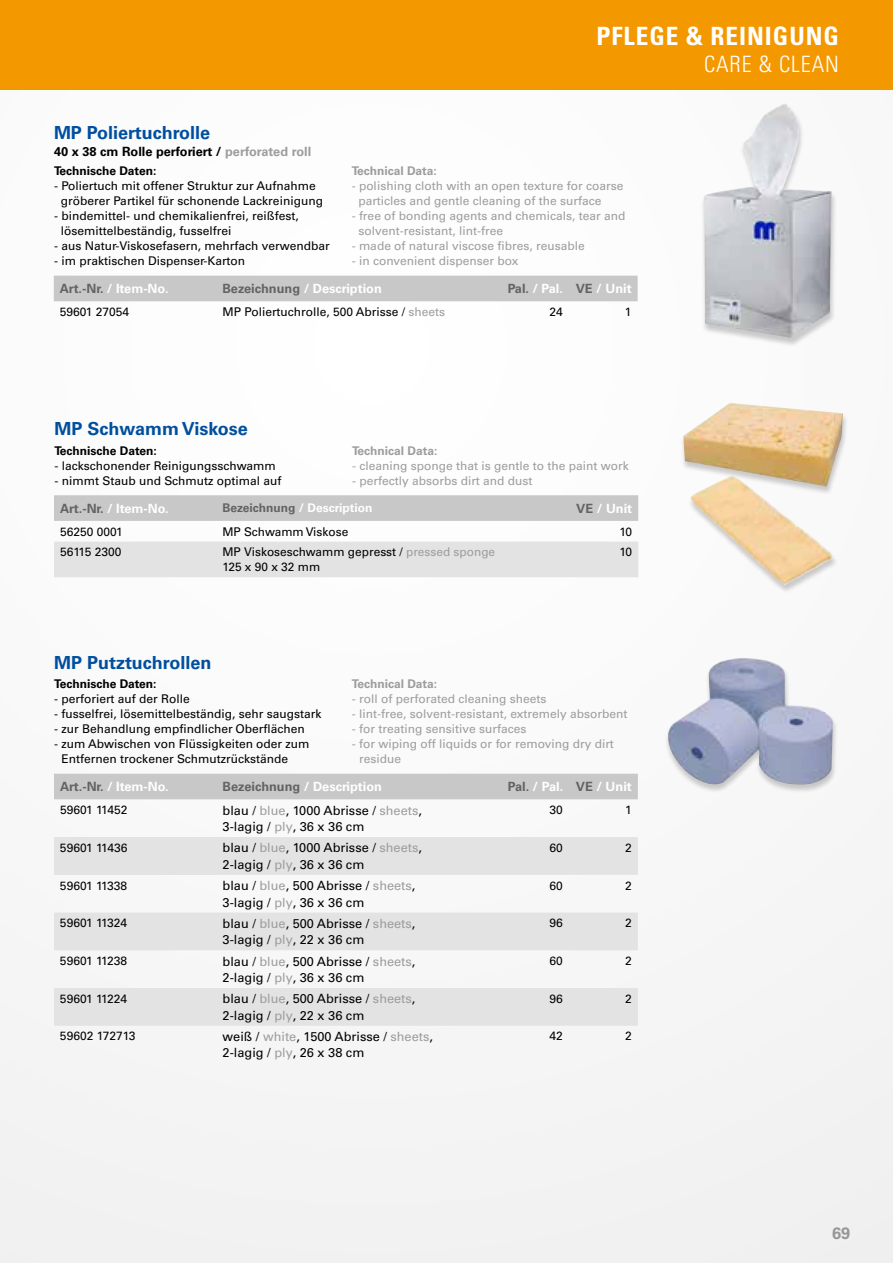
<style>
.page{position:relative;width:893px;height:1263px;background:#fafafa}
.page>*{position:absolute;margin:0;border:0;box-sizing:border-box;transform-origin:0 0}
.t1{font:25.2px "Univers LTCYR 67 Bold Cond";letter-spacing:.04em;color:#fff}
.t2{font:22.5px "Univers LTCYR 47 Light Cond";letter-spacing:.04em;color:#fff}
.t3{font:700 18px "Univers LT Pro 65";color:#004f9f}
.t4{font:700 16.5px "Univers LT Pro 65";color:#97989a}
.t5{font:12.75px/16.5px "Univers LT Pro 55 Roman";color:#000}
.t6{font:700 12.75px "Univers LT Pro 65";color:#fff}
.t7{font:700 12.75px "Univers LT Pro 65";color:#000}
.t8{font:12px/15px "Univers LT Pro 55 Roman";color:#000}
.t9{font:12px/15px "Univers LT Pro 55 Roman";color:#9d9d9c}
.t10{font:700 12px "Univers LT Pro 65";color:#000}
.t11{font:700 12px "Univers LT Pro 65";color:#9d9d9c}
.t12{font:700 12px "Univers LT Pro 65";color:#fff}
.s1{color:#9d9d9c}
.s2{color:#646363}
</style>
<div class="page">
<div style="left:0;top:0;width:893px;height:89px;background:#f49800"></div>
<div style="left:54px;top:774px;width:584px;height:25px;background:#c9c8c9"></div>
<svg style="left:54px;top:837px;width:584px;height:189px;fill:#e3e3e3"></svg>
<div style="left:54px;top:276px;width:584px;height:25px;background:#c9c8c9"></div>
<div style="left:700px;top:103px;width:137px;height:244px;background:#000;opacity:.2"></div>
<img style="left:704px;top:103px;width:128px;height:235px">
<div style="left:54px;top:495px;width:584px;height:26px;background:#c9c8c9"></div>
<div style="left:54px;top:542px;width:584px;height:35px;background:#e3e3e3"></div>
<div style="left:680px;top:403px;width:169px;height:92px;background:#000;opacity:.2"></div>
<img style="left:683px;top:403px;width:160px;height:84px">
<div style="left:687px;top:475px;width:151px;height:118px;background:#f9f9f9"></div>
<img style="left:690px;top:476px;width:143px;height:109px">
<div style="left:664px;top:657px;width:175px;height:136px;background:#000;opacity:.2"></div>
<img style="left:665px;top:658px;width:168px;height:130px">
<h3 class="t3" style="left:54px;top:122px;width:158px">MP Poliertuchrolle</h3>
<p class="t7" style="left:54px;top:144px;width:259px">40 x 38 cm Rolle perforiert / <span class="s1">perforated roll</span></p>
<p class="t10" style="left:54px;top:164px;width:104px">Technische Daten:</p>
<p class="t8" style="left:54px;top:178px;width:270px;text-align:center">- Poliertuch mit offener Struktur zur Aufnahme gröberer Partikel für schonende Lackreinigung</p>
<p class="t8" style="left:61px;top:208px;width:240px;text-indent:-7px">- bindemittel- und chemikalienfrei, reißfest, lösemittelbeständig, fusselfrei</p>
<p class="t8" style="left:54px;top:238px;width:277px">- aus Natur-Viskosefasern, mehrfach verwendbar</p>
<p class="t8" style="left:54px;top:253px;width:193px">- im praktischen Dispenser-Karton</p>
<h1 class="t1" style="left:596px;top:21px;width:244px">PFLEGE &amp; REINIGUNG</h1>
<h2 class="t2" style="left:704px;top:49px;width:136px">CARE &amp; CLEAN</h2>
<p class="t11" style="left:352px;top:164px;width:87px">Technical Data:</p>
<p class="t9" style="left:358px;top:178px;width:267px;text-indent:-7px">- polishing cloth with an open texture for coarse particles and gentle cleaning of the surface</p>
<p class="t9" style="left:358px;top:208px;width:269px;text-indent:-7px">- free of bonding agents and chemicals, tear and solvent-resistant, lint-free</p>
<p class="t9" style="left:352px;top:238px;width:235px">- made of natural viscose fibres, reusable</p>
<p class="t9" style="left:352px;top:253px;width:168px">- in convenient dispenser box</p>
<p class="t6" style="left:60px;top:281px;width:110px"><span class="s2">Art.-Nr.</span> / Item-No.</p>
<p class="t6" style="left:222px;top:281px;width:161px"><span class="s2">Bezeichnung</span> / Description</p>
<p class="t6" style="left:508px;top:281px;width:125px"><span class="s2">Pal.</span> / Pal. <span class="s2">VE</span> / Unit</p>
<p class="t8" style="left:60px;top:304px;width:71px">59601 27054</p>
<p class="t8" style="left:222px;top:304px;width:224px">MP Poliertuchrolle, 500 Abrisse / <span class="s1">sheets</span></p>
<p class="t8" style="left:549px;top:304px;width:15px">24</p>
<p class="t8" style="left:625px;top:304px;width:8px">1</p>
<h3 class="t3" style="left:54px;top:418px;width:195px">MP Schwamm Viskose</h3>
<p class="t10" style="left:54px;top:443px;width:104px">Technische Daten:</p>
<p class="t8" style="left:54px;top:458px;width:223px">- lackschonender Reinigungsschwamm</p>
<p class="t8" style="left:54px;top:473px;width:228px">- nimmt Staub und Schmutz optimal auf</p>
<p class="t11" style="left:352px;top:443px;width:87px">Technical Data:</p>
<p class="t9" style="left:352px;top:458px;width:278px">- cleaning sponge that is gentle to the paint work</p>
<p class="t9" style="left:352px;top:473px;width:182px">- perfectly absorbs dirt and dust</p>
<p class="t6" style="left:60px;top:501px;width:110px"><span class="s2">Art.-Nr.</span> / Item-No.</p>
<p class="t12" style="left:222px;top:501px;width:151px"><span class="s2">Bezeichnung</span> / Description</p>
<p class="t6" style="left:576px;top:501px;width:57px"><span class="s2">VE</span> / Unit</p>
<p class="t8" style="left:60px;top:524px;width:64px">56250 0001</p>
<p class="t8" style="left:222px;top:524px;width:127px">MP Schwamm Viskose</p>
<p class="t8" style="left:619px;top:524px;width:14px">10</p>
<p class="t8" style="left:60px;top:544px;width:63px">56115 2300</p>
<p class="t8" style="left:222px;top:544px;width:274px">MP Viskoseschwamm gepresst / <span class="s1">pressed sponge<br></span>125 x 90 x 32 mm</p>
<p class="t8" style="left:619px;top:544px;width:14px">10</p>
<h3 class="t3" style="left:54px;top:652px;width:159px">MP Putztuchrollen</h3>
<p class="t10" style="left:54px;top:677px;width:104px">Technische Daten:</p>
<p class="t8" style="left:54px;top:691px;width:137px">- perforiert auf der Rolle</p>
<p class="t8" style="left:54px;top:706px;width:269px">- fusselfrei, lösemittelbeständig, sehr saugstark</p>
<p class="t8" style="left:54px;top:721px;width:252px">- zur Behandlung empfindlicher Oberflächen</p>
<p class="t8" style="left:62px;top:736px;width:250px;text-indent:-7px">- zum Abwischen von Flüssigkeiten oder zum<br>Entfernen trockener Schmutzrückstände</p>
<p class="t11" style="left:352px;top:677px;width:87px">Technical Data:</p>
<p class="t9" style="left:352px;top:691px;width:196px">- roll of perforated cleaning sheets</p>
<p class="t9" style="left:352px;top:706px;width:277px">- lint-free, solvent-resistant, extremely absorbent</p>
<p class="t9" style="left:352px;top:721px;width:176px">- for treating sensitive surfaces</p>
<p class="t9" style="left:359px;top:736px;width:256px;text-indent:-7px">- for wiping off liquids or for removing dry dirt residue</p>
<p class="t6" style="left:60px;top:779px;width:110px"><span class="s2">Art.-Nr.</span> / Item-No.</p>
<p class="t6" style="left:223px;top:779px;width:161px"><span class="s2">Bezeichnung</span> / Description</p>
<p class="t6" style="left:508px;top:779px;width:125px"><span class="s2">Pal.</span> / Pal. <span class="s2">VE</span> / Unit</p>
<p class="t8" style="left:60px;top:802px;width:69px">59601 11452</p>
<p class="t5" style="left:223px;top:802px;width:201px">blau / <span class="s1">blue</span>, 1000 Abrisse / <span class="s1">sheets</span>,<br>3-lagig / <span class="s1">ply</span>, 36 x 36 cm</p>
<p class="t8" style="left:550px;top:802px;width:15px">30</p>
<p class="t8" style="left:625px;top:802px;width:8px">1</p>
<p class="t8" style="left:60px;top:840px;width:69px">59601 11436</p>
<p class="t5" style="left:223px;top:839px;width:201px">blau / <span class="s1">blue</span>, 1000 Abrisse / <span class="s1">sheets</span>,<br>2-lagig / <span class="s1">ply</span>, 36 x 36 cm</p>
<p class="t8" style="left:550px;top:840px;width:15px">60</p>
<p class="t8" style="left:625px;top:840px;width:8px">2</p>
<p class="t8" style="left:60px;top:878px;width:69px">59601 11338</p>
<p class="t5" style="left:223px;top:877px;width:194px">blau / <span class="s1">blue</span>, 500 Abrisse / <span class="s1">sheets</span>,<br>3-lagig / <span class="s1">ply</span>, 36 x 36 cm</p>
<p class="t8" style="left:550px;top:878px;width:15px">60</p>
<p class="t8" style="left:625px;top:878px;width:8px">2</p>
<p class="t8" style="left:60px;top:915px;width:69px">59601 11324</p>
<p class="t5" style="left:223px;top:915px;width:194px">blau / <span class="s1">blue</span>, 500 Abrisse / <span class="s1">sheets</span>,<br>3-lagig / <span class="s1">ply</span>, 22 x 36 cm</p>
<p class="t8" style="left:550px;top:915px;width:15px">96</p>
<p class="t8" style="left:625px;top:915px;width:8px">2</p>
<p class="t8" style="left:60px;top:953px;width:69px">59601 11238</p>
<p class="t5" style="left:223px;top:953px;width:194px">blau / <span class="s1">blue</span>, 500 Abrisse / <span class="s1">sheets</span>,<br>2-lagig / <span class="s1">ply</span>, 36 x 36 cm</p>
<p class="t8" style="left:550px;top:953px;width:15px">60</p>
<p class="t8" style="left:625px;top:953px;width:8px">2</p>
<p class="t8" style="left:60px;top:991px;width:69px">59601 11224</p>
<p class="t5" style="left:223px;top:990px;width:194px">blau / <span class="s1">blue</span>, 500 Abrisse / <span class="s1">sheets</span>,<br>2-lagig / <span class="s1">ply</span>, 22 x 36 cm</p>
<p class="t8" style="left:550px;top:991px;width:15px">96</p>
<p class="t8" style="left:625px;top:991px;width:8px">2</p>
<p class="t8" style="left:60px;top:1029px;width:77px">59602 172713</p>
<p class="t5" style="left:223px;top:1028px;width:212px">weiß / <span class="s1">white</span>, 1500 Abrisse / <span class="s1">sheets</span>,<br>2-lagig / <span class="s1">ply</span>, 26 x 38 cm</p>
<p class="t8" style="left:550px;top:1029px;width:15px">42</p>
<p class="t8" style="left:625px;top:1029px;width:8px">2</p>
<h3 class="t4" style="left:832px;top:1223px;width:20px">69</h3>
</div>
